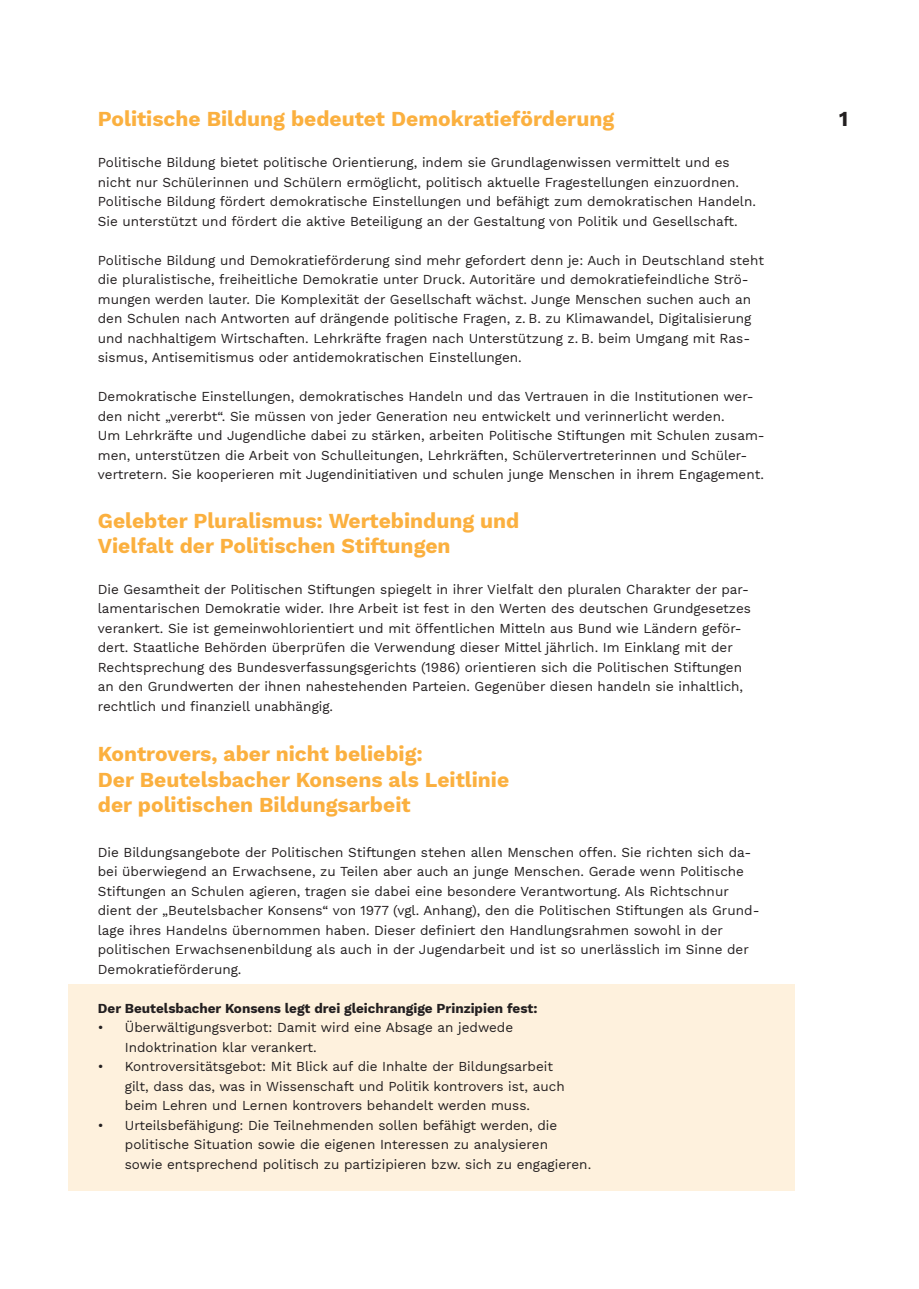
<style>
.page{position:relative;width:919px;height:1289px;background:#fff}
.page>*{position:absolute;margin:0;border:0;box-sizing:border-box;transform-origin:0 0}
.t1{font:700 21px/25.2px "Work Sans";color:#fbb03f}
.t2{font:700 21px "Work Sans";color:#231f20}
.t3{font:13.5px/19.5px "Work Sans";color:#231f20}
.t4{font:700 13.5px "Work Sans";color:#231f20}
</style>
<div class="page">
<div style="left:68px;top:984px;width:727px;height:207px;background:#fef1dd"></div>
<h1 class="t1" style="left:98px;top:105px;width:517px">Politische Bildung bedeutet Demokratieförderung</h1>
<p class="t3" style="left:98px;top:152px;width:659px">Politische Bildung bietet politische Orientierung, indem sie Grundlagenwissen vermittelt und es nicht nur Schülerinnen und Schülern ermöglicht, politisch aktuelle Fragestellungen einzuordnen.<br>Politische Bildung fördert demokratische Einstellungen und befähigt zum demokratischen Handeln.<br>Sie unterstützt und fördert die aktive Beteiligung an der Gestaltung von Politik und Gesellschaft.</p>
<p class="t3" style="left:98px;top:250px;width:667px">Politische Bildung und Demokratieförderung sind mehr gefordert denn je: Auch in Deutschland steht die pluralistische, freiheitliche Demokratie unter Druck. Autoritäre und demokratiefeindliche Strö&shy;mungen werden lauter. Die Komplexität der Gesellschaft wächst. Junge Menschen suchen auch an den Schulen nach Antworten auf drängende politische Fragen, z. B. zu Klimawandel, Digitalisierung und nachhaltigem Wirtschaften. Lehrkräfte fragen nach Unterstützung z. B. beim Umgang mit Ras&shy;sismus, Antisemitismus oder antidemokratischen Einstellungen.</p>
<p class="t3" style="left:98px;top:386px;width:668px">Demokratische Einstellungen, demokratisches Handeln und das Vertrauen in die Institutionen wer&shy;den nicht „vererbt“. Sie müssen von jeder Generation neu entwickelt und verinnerlicht werden.<br>Um Lehrkräfte und Jugendliche dabei zu stärken, arbeiten Politische Stiftungen mit Schulen zusam&shy;men, unterstützen die Arbeit von Schulleitungen, Lehrkräften, Schülervertreterinnen und Schüler&shy;vertretern. Sie kooperieren mit Jugendinitiativen und schulen junge Menschen in ihrem Engagement.</p>
<h1 class="t1" style="left:98px;top:507px;width:423px">Gelebter Pluralismus: Wertebindung und<br>Vielfalt der Politischen Stiftungen</h1>
<p class="t3" style="left:98px;top:579px;width:654px">Die Gesamtheit der Politischen Stiftungen spiegelt in ihrer Vielfalt den pluralen Charakter der par&shy;lamentarischen Demokratie wider. Ihre Arbeit ist fest in den Werten des deutschen Grundgesetzes verankert. Sie ist gemeinwohlorientiert und mit öffentlichen Mitteln aus Bund wie Ländern geför&shy;dert. Staatliche Behörden überprüfen die Verwendung dieser Mittel jährlich. Im Einklang mit der Rechtsprechung des Bundesverfassungsgerichts (1986) orientieren sich die Politischen Stiftungen an den Grundwerten der ihnen nahestehenden Parteien. Gegenüber diesen handeln sie inhaltlich, rechtlich und finanziell unabhängig.</p>
<h1 class="t1" style="left:98px;top:740px;width:413px">Kontrovers, aber nicht beliebig:<br>Der Beutelsbacher Konsens als Leitlinie der politischen Bildungsarbeit</h1>
<p class="t3" style="left:98px;top:841px;width:663px">Die Bildungsangebote der Politischen Stiftungen stehen allen Menschen offen. Sie richten sich da&shy;bei überwiegend an Erwachsene, zu Teilen aber auch an junge Menschen. Gerade wenn Politische Stiftungen an Schulen agieren, tragen sie dabei eine besondere Verantwortung. Als Richtschnur dient der „Beutelsbacher Konsens“ von 1977 (vgl. Anhang), den die Politischen Stiftungen als Grund&shy;lage ihres Handelns übernommen haben. Dieser definiert den Handlungsrahmen sowohl in der politischen Erwachsenenbildung als auch in der Jugendarbeit und ist so unerlässlich im Sinne der Demokratieförderung.</p>
<p class="t4" style="left:98px;top:997px;width:441px">Der Beutelsbacher Konsens legt drei gleichrangige Prinzipien fest:</p>
<p class="t3" style="left:125px;top:1017px;width:390px;text-indent:-27px">• Überwältigungsverbot: Damit wird eine Absage an jedwede<br>Indoktrination klar verankert.</p>
<p class="t3" style="left:125px;top:1056px;width:441px;text-indent:-27px">• Kontroversitätsgebot: Mit Blick auf die Inhalte der Bildungsarbeit gilt, dass das, was in Wissenschaft und Politik kontrovers ist, auch beim Lehren und Lernen kontrovers behandelt werden muss.</p>
<p class="t3" style="left:125px;top:1114px;width:468px;text-indent:-27px">• Urteilsbefähigung: Die Teilnehmenden sollen befähigt werden, die politische Situation sowie die eigenen Interessen zu analysieren<br>sowie entsprechend politisch zu partizipieren bzw. sich zu engagieren.</p>
<h1 class="t2" style="left:839px;top:102px;width:11px">1</h1>
</div>
